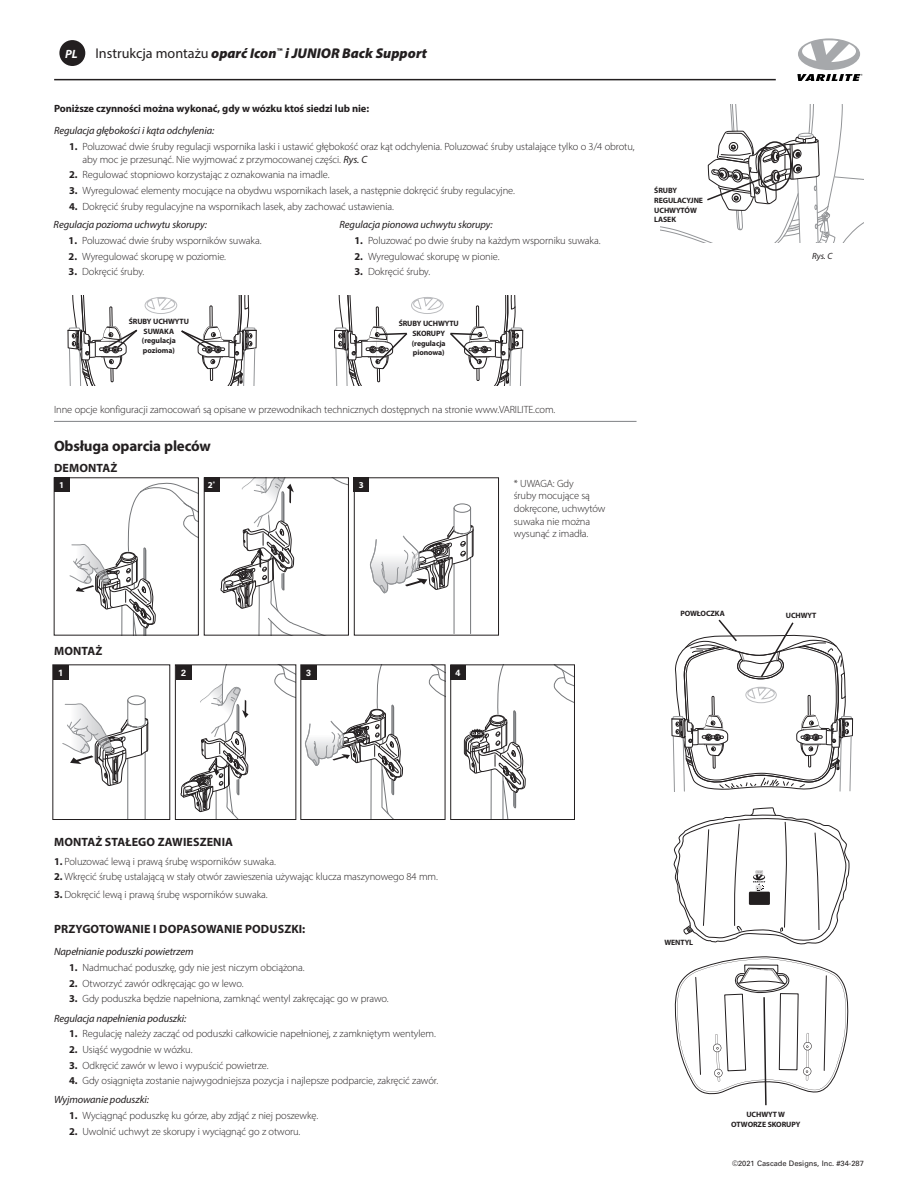
<style>
.page{position:relative;width:918px;height:1188px;background:#fff}
.page>*{position:absolute;margin:0;border:0;box-sizing:border-box;transform-origin:0 0}
.P_Warning_smBody{font:700 15px "Myriad Pro";letter-spacing:-.01em;color:#231f20}
.t1{font:italic 900 14.1px "Myriad Pro";color:#231f20}
.P_Warning_smBody-2{font:700 12px "Myriad Pro";letter-spacing:.01em;color:#231f20}
.t2{font:italic 700 12px "Myriad Pro";color:#fff}
.P_Warning_smBody-3{font:300 10.5px/12.6px "Myriad Pro";letter-spacing:-.01em;color:#231f20}
.P_Warning_smBody-4{font:italic 10.5px "Myriad Pro";letter-spacing:-.01em;color:#231f20}
.P_Warning_smBody-5{font:700 10.5px "Myriad Pro";letter-spacing:-.01em;color:#231f20}
.P_Warning_smBody-6{font:italic 9px "Myriad Pro";color:#231f20}
.t3{font:700 9px "Myriad Pro";color:#fff}
.t4{font:700 9px "Univers LT Std";color:#fff}
.P_Warning_smBody-7{font:700 7.8px/9.8px "Myriad Pro";letter-spacing:-.01em;color:#231f20;text-align:center}
.t5{font:7.5px "Univers LT Std";color:#231f20}
.s1{font-weight:400;font-style:normal}
.s2{font-weight:700}
.s3{font-weight:400;font-style:italic}
</style>
<div class="page">
<hr style="left:54px;top:79px;width:722px;height:1px;background:#231f20">
<svg style="left:797px;top:38px;width:65px;height:43px"></svg>
<svg style="left:661px;top:104px;width:203px;height:139px"></svg>
<hr style="left:54px;top:421px;width:583px;height:1px;background:#808285">
<svg style="left:70px;top:483px;width:127px;height:150px"></svg>
<svg style="left:220px;top:479px;width:127px;height:154px"></svg>
<div style="left:204px;top:477px;width:145px;height:158px;border:1px solid #231f20"></div>
<hr style="left:470px;top:558px;width:1px;height:76px;background:#76787b">
<hr style="left:454px;top:564px;width:1px;height:70px;background:#76787b">
<div style="left:454px;top:504px;width:17px;height:8px;border:1px solid #76787b;border-radius:50%"></div>
<svg style="left:370px;top:508px;width:104px;height:85px"></svg>
<div style="left:354px;top:477px;width:145px;height:158px;border:1px solid #231f20"></div>
<div style="left:54px;top:477px;width:15px;height:15px;background:#231f20"></div>
<div style="left:204px;top:477px;width:15px;height:15px;background:#231f20"></div>
<div style="left:354px;top:477px;width:15px;height:15px;background:#231f20"></div>
<svg style="left:672px;top:619px;width:181px;height:173px"></svg>
<svg style="left:674px;top:807px;width:175px;height:138px"></svg>
<svg style="left:674px;top:956px;width:175px;height:150px"></svg>
<div style="left:59px;top:40px;width:26px;height:26px;background:#231f20;border-radius:50%"></div>
<svg style="left:68px;top:295px;width:189px;height:91px"></svg>
<svg style="left:334px;top:295px;width:189px;height:91px"></svg>
<hr style="left:128px;top:758px;width:1px;height:62px;background:#76787b">
<hr style="left:145px;top:752px;width:1px;height:68px;background:#76787b">
<div style="left:128px;top:696px;width:17px;height:9px;border:1px solid #76787b;border-radius:50%"></div>
<svg style="left:62px;top:700px;width:87px;height:86px"></svg>
<svg style="left:181px;top:667px;width:113px;height:151px"></svg>
<div style="left:175px;top:665px;width:121px;height:155px;border:1px solid #231f20"></div>
<svg style="left:305px;top:667px;width:138px;height:151px"></svg>
<svg style="left:464px;top:667px;width:109px;height:151px"></svg>
<div style="left:450px;top:665px;width:125px;height:155px;border:1px solid #231f20"></div>
<div style="left:53px;top:666px;width:15px;height:14px;background:#231f20"></div>
<div style="left:176px;top:665px;width:15px;height:15px;background:#231f20"></div>
<div style="left:301px;top:666px;width:15px;height:14px;background:#231f20"></div>
<div style="left:450px;top:666px;width:16px;height:14px;background:#231f20"></div>
<p class="t2" style="left:65px;top:46px;width:14px">PL</p>
<p class="t1" style="left:95px;top:44px;width:333px"><span class="s1">Instrukcja montażu</span> oparć Icon<sup>™</sup> i JUNIOR Back Support</p>
<p class="P_Warning_smBody-5" style="left:54px;top:102px;width:317px">Poniższe czynności można wykonać, gdy w wózku ktoś siedzi lub nie:</p>
<p class="P_Warning_smBody-4" style="left:54px;top:124px;width:162px">Regulacja głębokości i kąta odchylenia:</p>
<p class="P_Warning_smBody-3" style="left:82px;top:140px;width:554px;text-indent:-14px"><span class="s2">1.</span> Poluzować dwie śruby regulacji wspornika laski i ustawić głębokość oraz kąt odchylenia. Poluzować śruby ustalające tylko o 3/4 obrotu, aby moc je przesunąć. Nie wyjmować z przymocowanej części. <span class="s3">Rys. C</span></p>
<p class="P_Warning_smBody-3" style="left:69px;top:168px;width:262px"><span class="s2">2.</span> Regulować stopniowo korzystając z oznakowania na imadle.</p>
<p class="P_Warning_smBody-3" style="left:69px;top:184px;width:447px"><span class="s2">3.</span> Wyregulować elementy mocujące na obydwu wspornikach lasek, a następnie dokręcić śruby regulacyjne.</p>
<p class="P_Warning_smBody-3" style="left:69px;top:200px;width:326px"><span class="s2">4.</span> Dokręcić śruby regulacyjne na wspornikach lasek, aby zachować ustawienia.</p>
<p class="P_Warning_smBody-4" style="left:54px;top:218px;width:155px">Regulacja pozioma uchwytu skorupy:</p>
<p class="P_Warning_smBody-3" style="left:69px;top:234px;width:194px"><span class="s2">1.</span> Poluzować dwie śruby wsporników suwaka.</p>
<p class="P_Warning_smBody-3" style="left:69px;top:250px;width:159px"><span class="s2">2.</span> Wyregulować skorupę w poziomie.</p>
<p class="P_Warning_smBody-3" style="left:69px;top:265px;width:77px"><span class="s2">3.</span> Dokręcić śruby.</p>
<p class="P_Warning_smBody-4" style="left:340px;top:218px;width:155px">Regulacja pionowa uchwytu skorupy:</p>
<p class="P_Warning_smBody-3" style="left:355px;top:234px;width:248px"><span class="s2">1.</span> Poluzować po dwie śruby na każdym wsporniku suwaka.</p>
<p class="P_Warning_smBody-3" style="left:355px;top:250px;width:146px"><span class="s2">2.</span> Wyregulować skorupę w pionie.</p>
<p class="P_Warning_smBody-3" style="left:355px;top:265px;width:77px"><span class="s2">3.</span> Dokręcić śruby.</p>
<p class="P_Warning_smBody-7" style="left:129px;top:316px;width:62px">ŚRUBY UCHWYTU<br>SUWAKA (regulacja pozioma)</p>
<p class="P_Warning_smBody-7" style="left:399px;top:318px;width:62px">ŚRUBY UCHWYTU<br>SKORUPY (regulacja pionowa)</p>
<p class="P_Warning_smBody-3" style="left:54px;top:403px;width:503px">Inne opcje konfiguracji zamocowań są opisane w przewodnikach technicznych dostępnych na stronie www.VARILITE.com.</p>
<p class="P_Warning_smBody" style="left:54px;top:436px;width:158px">Obsługa oparcia pleców</p>
<p class="P_Warning_smBody-2" style="left:54px;top:460px;width:65px">DEMONTAŻ</p>
<p class="t3" style="left:59px;top:479px;width:6px">1</p>
<p class="t3" style="left:208px;top:479px;width:9px">2<sup>*</sup></p>
<p class="t3" style="left:359px;top:479px;width:6px">3</p>
<p class="P_Warning_smBody-3" style="left:514px;top:477px;width:93px">* UWAGA: Gdy<br>śruby mocujące są dokręcone, uchwytów suwaka nie można wysunąć z imadła.</p>
<p class="P_Warning_smBody-7" style="left:654px;top:185px;width:50px;text-align:left">ŚRUBY<br>REGULACYJNE<br>UCHWYTÓW<br>LASEK</p>
<p class="P_Warning_smBody-6" style="left:812px;top:251px;width:22px">Rys. C</p>
<p class="P_Warning_smBody-2" style="left:54px;top:643px;width:50px">MONTAŻ</p>
<p class="t4" style="left:58px;top:668px;width:7px">1</p>
<p class="t4" style="left:181px;top:667px;width:7px">2</p>
<p class="t4" style="left:306px;top:668px;width:7px">3</p>
<p class="t4" style="left:456px;top:668px;width:7px">4</p>
<p class="P_Warning_smBody-7" style="left:680px;top:609px;width:46px">POWŁOCZKA</p>
<p class="P_Warning_smBody-7" style="left:786px;top:610px;width:32px">UCHWYT</p>
<p class="P_Warning_smBody-2" style="left:54px;top:834px;width:180px">MONTAŻ STAŁEGO ZAWIESZENIA</p>
<p class="P_Warning_smBody-3" style="left:54px;top:855px;width:224px"><span class="s2">1.</span> Poluzować lewą i prawą śrubę wsporników suwaka.</p>
<p class="P_Warning_smBody-3" style="left:54px;top:870px;width:385px"><span class="s2">2.</span> Wkręcić śrubę ustalającą w stały otwór zawieszenia używając klucza maszynowego 84 mm.</p>
<p class="P_Warning_smBody-3" style="left:54px;top:888px;width:215px"><span class="s2">3.</span> Dokręcić lewą i prawą śrubę wsporników suwaka.</p>
<p class="P_Warning_smBody-2" style="left:54px;top:921px;width:253px">PRZYGOTOWANIE I DOPASOWANIE PODUSZKI:</p>
<p class="P_Warning_smBody-4" style="left:54px;top:945px;width:141px">Napełnianie poduszki powietrzem</p>
<p class="P_Warning_smBody-3" style="left:69px;top:961px;width:237px"><span class="s2">1.</span> Nadmuchać poduszkę, gdy nie jest niczym obciążona.</p>
<p class="P_Warning_smBody-3" style="left:69px;top:977px;width:176px"><span class="s2">2.</span> Otworzyć zawór odkręcając go w lewo.</p>
<p class="P_Warning_smBody-3" style="left:69px;top:993px;width:321px"><span class="s2">3.</span> Gdy poduszka będzie napełniona, zamknąć wentyl zakręcając go w prawo.</p>
<p class="P_Warning_smBody-4" style="left:54px;top:1012px;width:134px">Regulacja napełnienia poduszki:</p>
<p class="P_Warning_smBody-3" style="left:69px;top:1027px;width:368px"><span class="s2">1.</span> Regulację należy zacząć od poduszki całkowicie napełnionej, z zamkniętym wentylem.</p>
<p class="P_Warning_smBody-3" style="left:69px;top:1043px;width:125px"><span class="s2">2.</span> Usiąść wygodnie w wózku.</p>
<p class="P_Warning_smBody-3" style="left:69px;top:1059px;width:201px"><span class="s2">3.</span> Odkręcić zawór w lewo i wypuścić powietrze.</p>
<p class="P_Warning_smBody-3" style="left:69px;top:1074px;width:371px"><span class="s2">4.</span> Gdy osiągnięta zostanie najwygodniejsza pozycja i najlepsze podparcie, zakręcić zawór.</p>
<p class="P_Warning_smBody-4" style="left:54px;top:1093px;width:97px">Wyjmowanie poduszki:</p>
<p class="P_Warning_smBody-3" style="left:69px;top:1109px;width:251px"><span class="s2">1.</span> Wyciągnąć poduszkę ku górze, aby zdjąć z niej poszewkę.</p>
<p class="P_Warning_smBody-3" style="left:69px;top:1125px;width:233px"><span class="s2">2.</span> Uwolnić uchwyt ze skorupy i wyciągnąć go z otworu.</p>
<p class="P_Warning_smBody-7" style="left:664px;top:938px;width:30px">WENTYL</p>
<p class="P_Warning_smBody-7" style="left:731px;top:1110px;width:71px">UCHWYT W<br>OTWORZE SKORUPY</p>
<p class="t5" style="left:732px;top:1159px;width:133px">©2021 Cascade Designs, Inc. #34-287</p>
</div>
